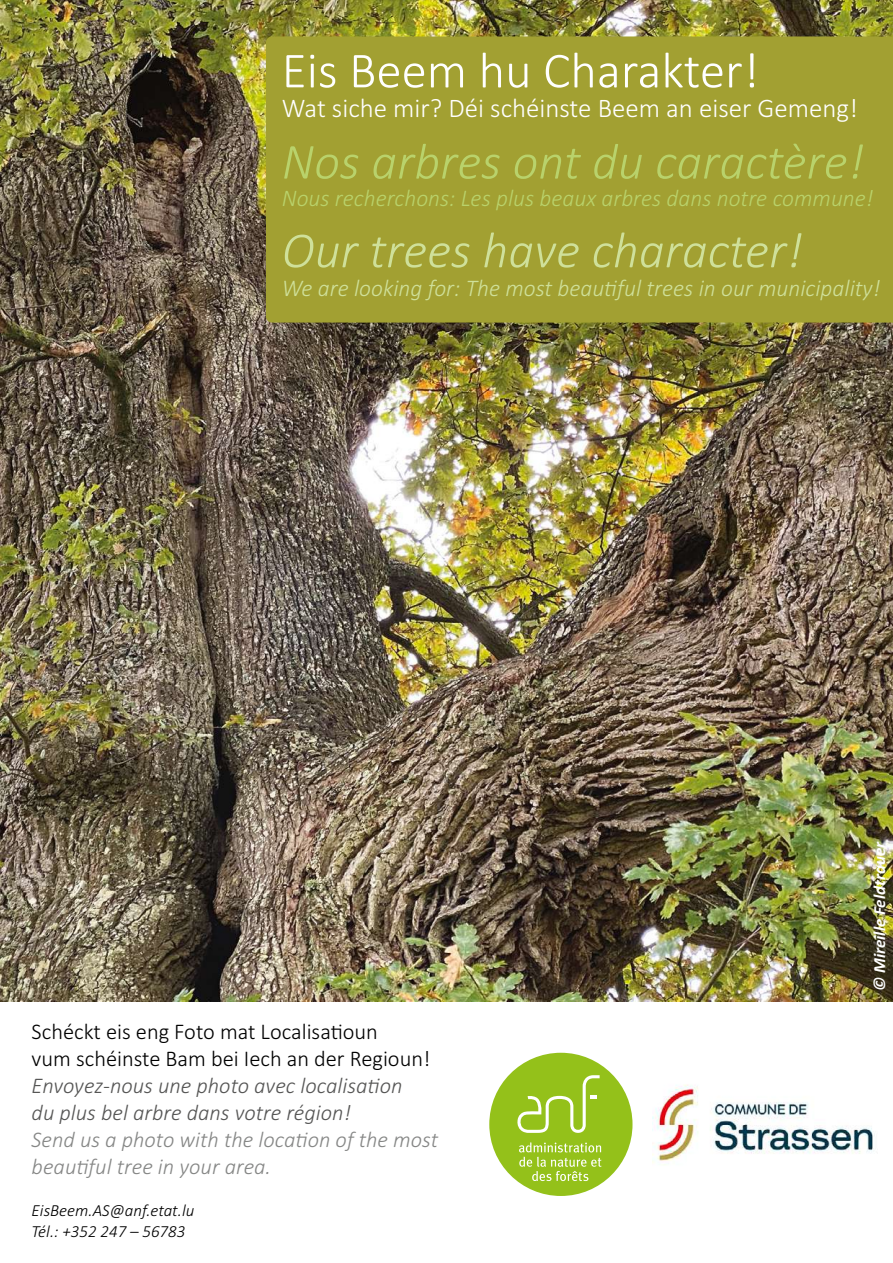
<style>
.page{position:relative;width:893px;height:1263px;background:#fff}
.page>*{position:absolute;margin:0;border:0;box-sizing:border-box;transform-origin:0 0}
.t1{font:italic 300 51px "Calibri";color:#b9d26b}
.t2{font:italic 300 51px "Calibri";color:#cfe09a}
.t3{font:300 51px "Calibri";color:#fff}
.t4{font:300 27px "Calibri";color:#fff}
.t5{font:italic 300 24px "Calibri";color:#cfe09a}
.t6{font:italic 300 24px "Calibri";color:#b9d26b}
.t7{font:300 22.5px/27px "Calibri";color:#000}
.t8{font:italic 300 22.5px/27px "Calibri";color:#565655}
.t9{font:italic 300 22.5px/27px "Calibri";color:#868786}
.t10{font:italic 300 16.95px/21.1px "Calibri";color:#000}
.t11{font:italic 700 16.95px "Calibri";color:#fff}
</style>
<div class="page">
<img style="left:0;top:0;width:893px;height:1001px">
<div style="left:489px;top:1053px;width:143px;height:143px;background:#94c11a;border-radius:50%"></div>
<svg style="left:519px;top:1142px;width:82px;height:39px"></svg>
<svg style="left:517px;top:1075px;width:83px;height:58px"></svg>
<div style="left:266px;top:36px;width:627px;height:287px;background:#a2a032"></div>
<img style="left:653px;top:1084px;width:222px;height:81px">
<h1 class="t3" style="left:282px;top:39px;width:479px">Eis Beem hu Charakter!</h1>
<p class="t4" style="left:282px;top:92px;width:578px">Wat siche mir? Déi schéinste Beem an eiser Gemeng!</p>
<h1 class="t1" style="left:282px;top:130px;width:584px">Nos arbres ont du caractère!</h1>
<p class="t6" style="left:282px;top:183px;width:593px">Nous recherchons: Les plus beaux arbres dans notre commune!</p>
<h1 class="t2" style="left:282px;top:219px;width:523px">Our trees have character!</h1>
<p class="t5" style="left:282px;top:273px;width:600px">We are looking for: The most beautiful trees in our municipality!</p>
<p class="t7" style="left:32px;top:1017px;width:400px">Schéckt eis eng Foto mat Localisatioun<br>vum schéinste Bam bei Iech an der Regioun!</p>
<p class="t8" style="left:32px;top:1071px;width:372px">Envoyez-nous une photo avec localisation du plus bel arbre dans votre région!</p>
<p class="t9" style="left:32px;top:1125px;width:408px">Send us a photo with the location of the most beautiful tree in your area.</p>
<p class="t10" style="left:32px;top:1200px;width:164px">EisBeem.AS@anf.etat.lu<br>Tél.: +352 247 – 56783</p>
<p class="t11" style="left:867px;top:991px;width:151px;rotate:-90deg">© Mireille Feldtrauer</p>
</div>
